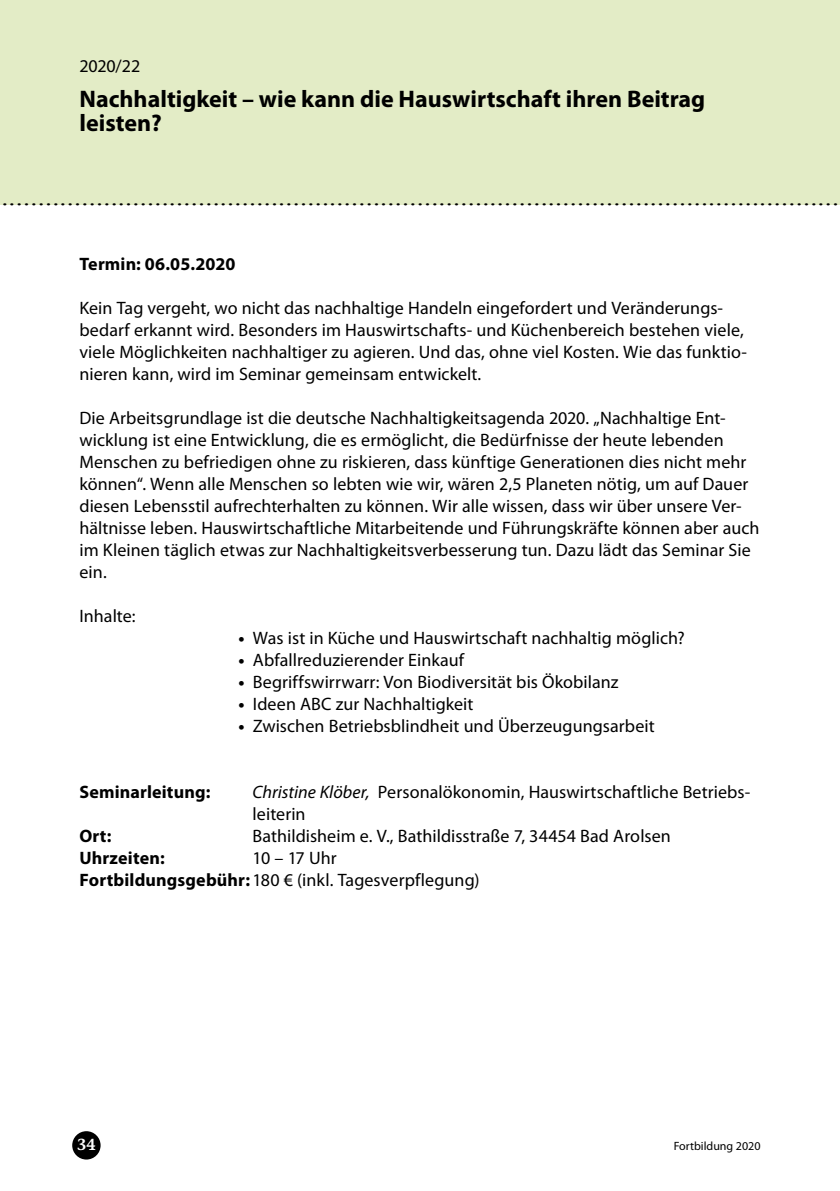
<style>
.page{position:relative;width:840px;height:1191px;background:#fff}
.page>*{position:absolute;margin:0;border:0;box-sizing:border-box;transform-origin:0 0}
.t1{font:28px "Times New Roman";color:#000}
.t2{font:700 24px/24px "Myriad Pro";color:#000}
.t3{font:18px/22px "Myriad Pro";letter-spacing:.005em;color:#000}
.t4{font:700 18px "Myriad Pro";letter-spacing:.005em;color:#000}
.t5{font:600 16px "Stone Informal";color:#fff}
.t6{font:12px "Myriad Pro";color:#000}
.s1{font-weight:700}
.s2{font-style:italic}
</style>
<div class="page">
<div style="left:72px;top:1131px;width:28px;height:28px;background:#000;border-radius:50%"></div>
<div style="left:0;top:0;width:839px;height:204px;background:#e3ecc6"></div>
<p class="t3" style="left:79px;top:55px;width:62px">2020/22</p>
<h2 class="t2" style="left:79px;top:86px;width:627px">Nachhaltigkeit – wie kann die Hauswirtschaft ihren Beitrag leisten?</h2>
<h1 class="t1" style="left:1px;top:177px;width:838px">...................................................................................................................</h1>
<p class="t4" style="left:79px;top:252px;width:157px">Termin: 06.05.2020</p>
<p class="t3" style="left:79px;top:297px;width:668px">Kein Tag vergeht, wo nicht das nachhaltige Handeln eingefordert und Veränderungs&shy;bedarf erkannt wird. Besonders im Hauswirtschafts- und Küchenbereich bestehen viele, viele Möglichkeiten nachhaltiger zu agieren. Und das, ohne viel Kosten. Wie das funktio&shy;nieren kann, wird im Seminar gemeinsam entwickelt.</p>
<p class="t3" style="left:79px;top:407px;width:681px">Die Arbeitsgrundlage ist die deutsche Nachhaltigkeitsagenda 2020. „Nachhaltige Ent&shy;wicklung ist eine Entwicklung, die es ermöglicht, die Bedürfnisse der heute lebenden Menschen zu befriedigen ohne zu riskieren, dass künftige Generationen dies nicht mehr können“. Wenn alle Menschen so lebten wie wir, wären 2,5 Planeten nötig, um auf Dauer diesen Lebensstil aufrechterhalten zu können. Wir alle wissen, dass wir über unsere Ver&shy;hältnisse leben. Hauswirtschaftliche Mitarbeitende und Führungskräfte können aber auch im Kleinen täglich etwas zur Nachhaltigkeitsverbesserung tun. Dazu lädt das Seminar Sie ein.</p>
<p class="t3" style="left:79px;top:605px;width:57px">Inhalte:</p>
<p class="t3" style="left:238px;top:627px;width:447px"><span class="s1">•</span> Was ist in Küche und Hauswirtschaft nachhaltig möglich?</p>
<p class="t3" style="left:238px;top:649px;width:227px"><span class="s1">•</span> Abfallreduzierender Einkauf</p>
<p class="t3" style="left:238px;top:671px;width:381px"><span class="s1">•</span> Begriffswirrwarr: Von Biodiversität bis Ökobilanz</p>
<p class="t3" style="left:238px;top:693px;width:236px"><span class="s1">•</span> Ideen ABC zur Nachhaltigkeit</p>
<p class="t3" style="left:238px;top:715px;width:417px"><span class="s1">•</span> Zwischen Betriebsblindheit und Überzeugungsarbeit</p>
<p class="t4" style="left:79px;top:780px;width:132px">Seminarleitung:</p>
<p class="t3" style="left:252px;top:781px;width:499px"><span class="s2">Christine Klöber,</span> Personalökonomin, Hauswirtschaftliche Betriebs&shy;leiterin</p>
<p class="t4" style="left:79px;top:824px;width:33px">Ort:</p>
<p class="t3" style="left:252px;top:825px;width:419px">Bathildisheim e. V., Bathildisstraße 7, 34454 Bad Arolsen</p>
<p class="t4" style="left:79px;top:846px;width:87px">Uhrzeiten:</p>
<p class="t3" style="left:79px;top:847px;width:401px;text-indent:173px">10 – 17 Uhr<br><span class="s1">Fortbildungsgebühr:</span> 180 € (inkl. Tagesverpflegung)</p>
<p class="t5" style="left:77px;top:1135px;width:20px">34</p>
<p class="t6" style="left:673px;top:1139px;width:88px">Fortbildung 2020</p>
</div>
